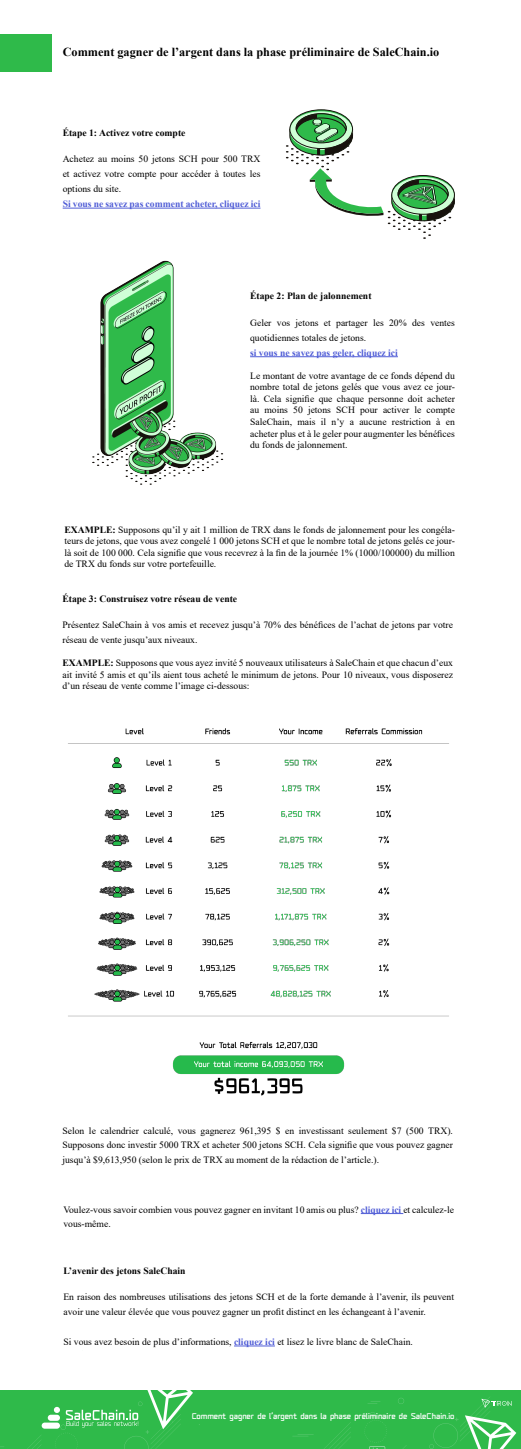
<style>
.page{position:relative;width:521px;height:1449px;background:#fff}
.page>*{position:absolute;margin:0;border:0;box-sizing:border-box;transform-origin:0 0}
.t1{font:700 12.25px "Times New Roman";color:#000}
.t2{font:9.62px/11.5px "Times New Roman";color:#000;text-align:justify}
.t3{font:700 9.62px "Times New Roman";color:#000}
.t4{font:700 9.62px "Times New Roman";color:#4f5cd6}
.t5{font:900 7.88px "Fenton";letter-spacing:-.01em;color:#fff}
.s1{font-weight:700}
.s2{font-weight:700;color:#4f5cd6}
</style>
<div class="page">
<div style="left:0;top:34px;width:51px;height:38px;background:#2fba4a"></div>
<hr style="left:63px;top:208px;width:197px;height:1px;background:#4f5cd6">
<hr style="left:250px;top:356px;width:148px;height:1px;background:#4f5cd6">
<svg style="left:286px;top:109px;width:169px;height:130px"></svg>
<img style="left:92px;top:260px;width:132px;height:225px">
<img style="left:68px;top:728px;width:381px;height:367px">
<hr style="left:361px;top:1212px;width:42px;height:1px;background:#4f5cd6">
<div style="left:0;top:1389px;width:521px;height:59px;background:#2fba4a"></div>
<svg style="left:398px;top:1398px;width:6px;height:5px"></svg>
<svg style="left:364px;top:1412px;width:43px;height:36px"></svg>
<svg style="left:325px;top:1422px;width:26px;height:26px"></svg>
<svg style="left:298px;top:1434px;width:16px;height:1px"></svg>
<svg style="left:28px;top:1435px;width:13px;height:13px"></svg>
<svg style="left:429px;top:1397px;width:87px;height:51px"></svg>
<div style="left:48px;top:1414px;width:12px;height:6px;background:#fff;border-radius:3px"></div>
<div style="left:42px;top:1422px;width:18px;height:6px;background:#fff;border-radius:3px"></div>
<svg style="left:54px;top:1389px;width:139px;height:59px"></svg>
<hr style="left:234px;top:1345px;width:41px;height:1px;background:#4f5cd6">
<p class="t1" style="left:63px;top:43px;width:378px">Comment gagner de l’argent dans la phase préliminaire de SaleChain.io</p>
<p class="t3" style="left:63px;top:126px;width:124px">Étape 1: Activez votre compte</p>
<p class="t2" style="left:63px;top:151px;width:199px;line-height:14.9px">Achetez au moins 50 jetons SCH pour 500 TRX et activez votre compte pour accéder à toutes les options du site.</p>
<p class="t4" style="left:63px;top:197px;width:199px">Si vous ne savez pas comment acheter, cliquez ici</p>
<p class="t3" style="left:250px;top:289px;width:123px">Étape 2: Plan de jalonnement</p>
<p class="t2" style="left:250px;top:315px;width:206px;line-height:14.9px">Geler vos jetons et partager les 20% des ventes quotidiennes totales de jetons.</p>
<p class="t4" style="left:250px;top:345px;width:149px">si vous ne savez pas geler, cliquez ici</p>
<p class="t2" style="left:250px;top:369px;width:206px">Le montant de votre avantage de ce fonds dépend du nombre total de jetons gelés que vous avez ce jour&shy;là. Cela signifie que chaque personne doit acheter au moins 50 jetons SCH pour activer le compte SaleChain, mais il n’y a aucune restriction à en acheter plus et à le geler pour augmenter les bénéfices du fonds de jalonnement.</p>
<p class="t2" style="left:64px;top:523px;width:392px"><span class="s1">EXAMPLE:</span> Supposons qu’il y ait 1 million de TRX dans le fonds de jalonnement pour les congéla&shy;teurs de jetons, que vous avez congelé 1 000 jetons SCH et que le nombre total de jetons gelés ce jour&shy;là soit de 100 000. Cela signifie que vous recevrez à la fin de la journée 1% (1000/100000) du million de TRX du fonds sur votre portefeuille.</p>
<p class="t3" style="left:62px;top:591px;width:176px">Étape 3: Construisez votre réseau de vente</p>
<p class="t2" style="left:62px;top:617px;width:392px;line-height:14.9px">Présentez SaleChain à vos amis et recevez jusqu’à 70% des bénéfices de l’achat de jetons par votre réseau de vente jusqu’aux niveaux.</p>
<p class="t2" style="left:62px;top:657px;width:392px"><span class="s1">EXAMPLE:</span> Supposons que vous ayez invité 5 nouveaux utilisateurs à SaleChain et que chacun d’eux ait invité 5 amis et qu’ils aient tous acheté le minimum de jetons. Pour 10 niveaux, vous disposerez d’un réseau de vente comme l’image ci-dessous:</p>
<p class="t2" style="left:62px;top:1122px;width:392px;line-height:14.9px">Selon le calendrier calculé, vous gagnerez 961,395 $ en investissant seulement $7 (500 TRX).<br>Supposons donc investir 5000 TRX et acheter 500 jetons SCH. Cela signifie que vous pouvez gagner jusqu’à $9,613,950 (selon le prix de TRX au moment de la rédaction de l’article.).</p>
<p class="t2" style="left:63px;top:1201px;width:392px;line-height:14.9px">Voulez-vous savoir combien vous pouvez gagner en invitant 10 amis ou plus? <span class="s2">cliquez ici</span> et calculez-le vous-même.</p>
<p class="t3" style="left:63px;top:1263px;width:124px">L’avenir des jetons SaleChain</p>
<p class="t2" style="left:63px;top:1288px;width:392px;line-height:14.9px">En raison des nombreuses utilisations des jetons SCH et de la forte demande à l’avenir, ils peuvent avoir une valeur élevée que vous pouvez gagner un profit distinct en les échangeant à l’avenir.</p>
<p class="t2" style="left:63px;top:1335px;width:351px">Si vous avez besoin de plus d’informations, <span class="s2">cliquez ici</span> et lisez le livre blanc de SaleChain.</p>
<p class="t5" style="left:192px;top:1410px;width:264px">Comment gagner de l’argent dans la phase préliminaire de SaleChain.io</p>
</div>
